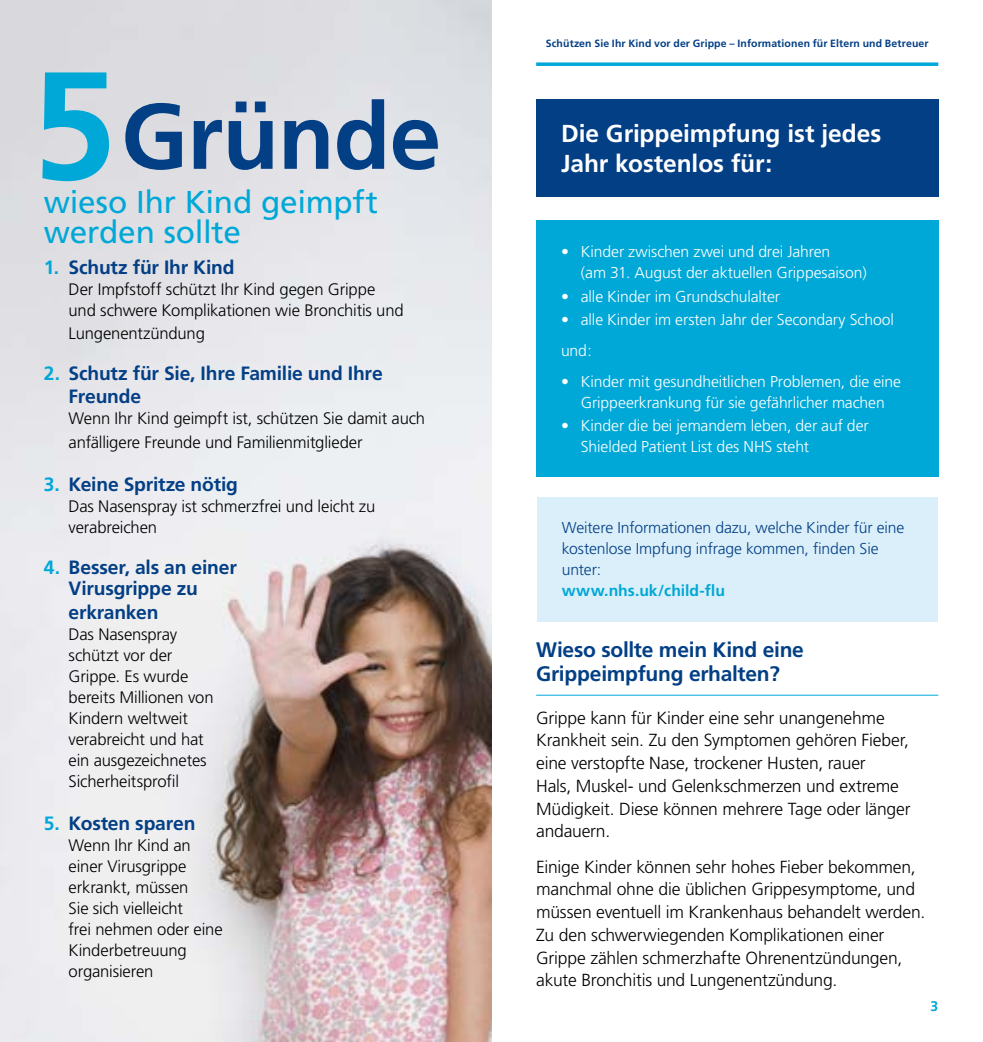
<style>
.page{position:relative;width:983px;height:1042px;background:#fff}
.page>*{position:absolute;margin:0;border:0;box-sizing:border-box;transform-origin:0 0}
.t1{font:700 153.12px "Frutiger";color:#00a8d7}
.t2{font:700 92.75px "Frutiger";letter-spacing:-.01em;color:#033f85}
.t3{font:31.5px/29.8px "Frutiger";letter-spacing:-.005em;color:#00a8d7}
.t4{font:700 24.5px/29.8px "Frutiger";letter-spacing:-.005em;color:#fff}
.t5{font:700 21px/24.5px "Frutiger";letter-spacing:-.015em;color:#033f85}
.t6{font:700 19.25px/22.8px "Frutiger";letter-spacing:-.01em;color:#033f85}
.t7{font:300 17.5px/22.8px "Frutiger";letter-spacing:-.01em;color:#000}
.t8{font:300 16.62px/21px "Frutiger";letter-spacing:-.01em;color:#000}
.t9{font:300 15.75px/21px "Frutiger";letter-spacing:-.005em;color:#fff}
.t10{font:300 15.75px/21px "Frutiger";letter-spacing:-.005em;color:#033f85}
.t11{font:700 15.75px "Frutiger";color:#00a8d7}
.t12{font:700 14px "Frutiger";color:#00a8d7}
.t13{font:700 10.5px "Frutiger";letter-spacing:.01em;color:#033f85}
.s1{color:#00a8d7}
</style>
<div class="page">
<svg style="left:536px;top:62px;width:402px;height:4px"></svg>
<img style="left:0;top:0;width:491px;height:1042px">
<div style="left:536px;top:99px;width:402px;height:98px;background:#033f85"></div>
<div style="left:536px;top:220px;width:402px;height:257px;background:#00a8d7"></div>
<div style="left:537px;top:497px;width:400px;height:124px;background:#daeff9"></div>
<hr style="left:536px;top:695px;width:402px;height:1px;background:#00a8d7">
<h1 class="t1" style="left:31px;top:36px;width:87px">5</h1>
<h2 class="t2" style="left:121px;top:82px;width:321px">Gründe</h2>
<h3 class="t3" style="left:44px;top:188px;width:336px">wieso Ihr Kind geimpft werden sollte</h3>
<p class="t6" style="left:44px;top:256px;width:192px"><span class="s1">1.</span> Schutz für Ihr Kind</p>
<p class="t8" style="left:69px;top:279px;width:336px">Der Impfstoff schützt Ihr Kind gegen Grippe und schwere Komplikationen wie Bronchitis und</p>
<p class="t8" style="left:69px;top:323px;width:138px">Lungenentzündung</p>
<p class="t6" style="left:69px;top:362px;width:315px;text-indent:-25px"><span class="s1">2.</span> Schutz für Sie, Ihre Familie und Ihre<br>Freunde</p>
<p class="t8" style="left:69px;top:407px;width:358px;line-height:23.6px">Wenn Ihr Kind geimpft ist, schützen Sie damit auch anfälligere Freunde und Familienmitglieder</p>
<p class="t6" style="left:44px;top:473px;width:196px"><span class="s1">3.</span> Keine Spritze nötig</p>
<p class="t8" style="left:69px;top:496px;width:308px">Das Nasenspray ist schmerzfrei und leicht zu verabreichen</p>
<p class="t6" style="left:69px;top:557px;width:170px;line-height:21px;text-indent:-25px"><span class="s1">4.</span> Besser, als an einer<br>Virusgrippe zu</p>
<p class="t6" style="left:69px;top:601px;width:91px">erkranken</p>
<p class="t8" style="left:69px;top:624px;width:146px">Das Nasenspray schützt vor der<br>Grippe. Es wurde bereits Millionen von<br>Kindern weltweit verabreicht und hat ein ausgezeichnetes<br>Sicherheitsprofil</p>
<p class="t6" style="left:44px;top:812px;width:153px"><span class="s1">5.</span> Kosten sparen</p>
<p class="t8" style="left:69px;top:835px;width:155px">Wenn Ihr Kind an einer Virusgrippe erkrankt, müssen<br>Sie sich vielleicht<br>frei nehmen oder eine<br>Kinderbetreuung organisieren</p>
<p class="t13" style="left:545px;top:37px;width:384px">Schützen Sie Ihr Kind vor der Grippe – Informationen für Eltern und Betreuer</p>
<h3 class="t4" style="left:561px;top:119px;width:322px">Die Grippeimpfung ist jedes<br>Jahr kostenlos für:</h3>
<p class="t9" style="left:580px;top:241px;width:287px;text-indent:-20px">• Kinder zwischen zwei und drei Jahren<br>(am 31. August der aktuellen Grippesaison)</p>
<p class="t9" style="left:561px;top:286px;width:220px">• alle Kinder im Grundschulalter</p>
<p class="t9" style="left:561px;top:304px;width:334px;line-height:31px">• alle Kinder im ersten Jahr der Secondary School und:</p>
<p class="t9" style="left:561px;top:371px;width:341px;text-align:center">• Kinder mit gesundheitlichen Problemen, die eine<br>Grippeerkrankung für sie gefährlicher machen</p>
<p class="t9" style="left:580px;top:416px;width:289px;text-indent:-20px">• Kinder die bei jemandem leben, der auf der<br>Shielded Patient List des NHS steht</p>
<p class="t10" style="left:561px;top:518px;width:344px">Weitere Informationen dazu, welche Kinder für eine kostenlose Impfung infrage kommen, finden Sie unter:</p>
<p class="t11" style="left:561px;top:582px;width:164px">www.nhs.uk/child-flu</p>
<p class="t5" style="left:536px;top:637px;width:269px">Wieso sollte mein Kind eine<br>Grippeimpfung erhalten?</p>
<p class="t7" style="left:536px;top:706px;width:376px">Grippe kann für Kinder eine sehr unangenehme Krankheit sein. Zu den Symptomen gehören Fieber, eine verstopfte Nase, trockener Husten, rauer<br>Hals, Muskel- und Gelenkschmerzen und extreme Müdigkeit. Diese können mehrere Tage oder länger andauern.</p>
<p class="t7" style="left:536px;top:855px;width:390px">Einige Kinder können sehr hohes Fieber bekommen, manchmal ohne die üblichen Grippesymptome, und müssen eventuell im Krankenhaus behandelt werden.<br>Zu den schwerwiegenden Komplikationen einer Grippe zählen schmerzhafte Ohrenentzündungen, akute Bronchitis und Lungenentzündung.</p>
<p class="t12" style="left:930px;top:998px;width:9px">3</p>
</div>
